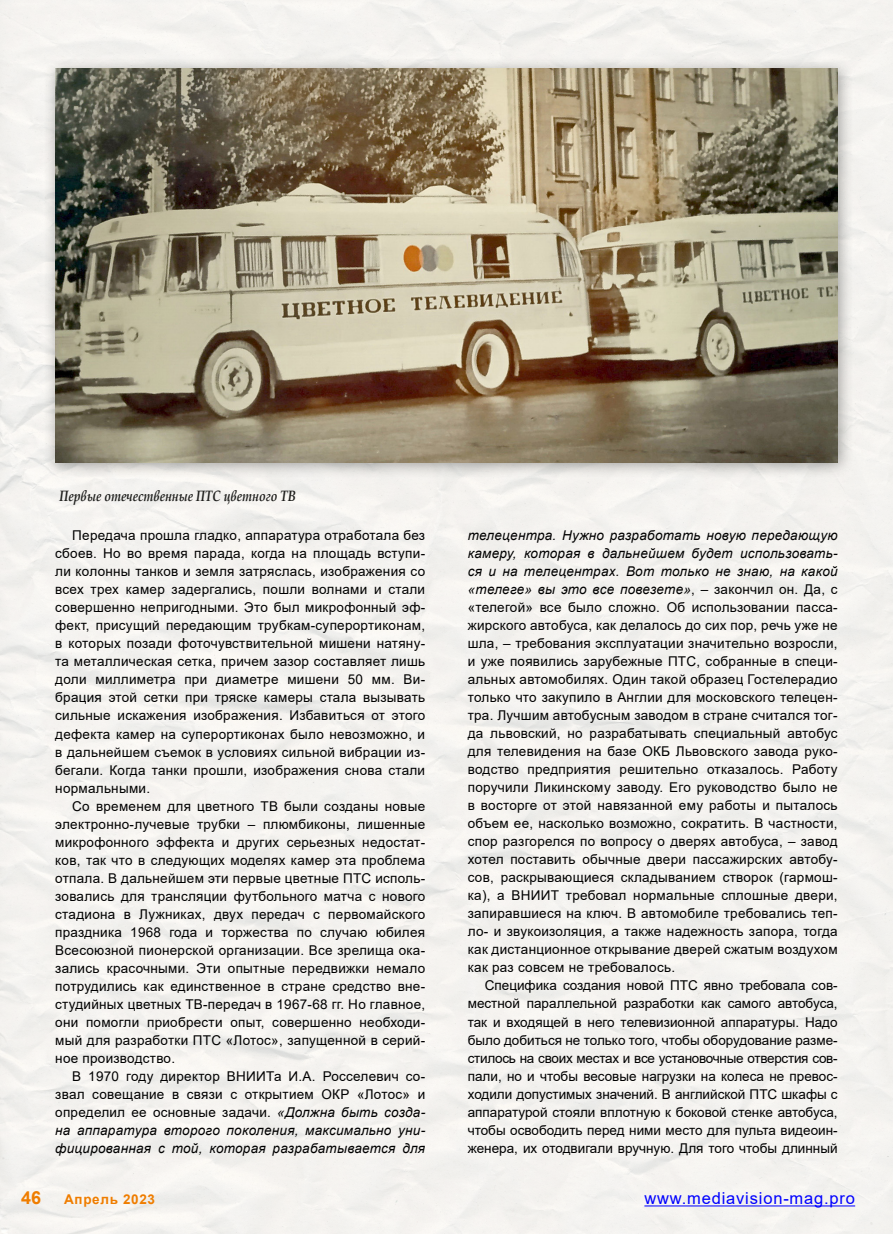
<style>
.page{position:relative;width:893px;height:1234px;background:#fff}
.page>*{position:absolute;margin:0;border:0;box-sizing:border-box;transform-origin:0 0}
.t1{font:700 18px "Arial";color:#ef7d00}
.t2{font:16.5px "Arial";letter-spacing:.05em;color:#00f}
.t3{font:italic 700 15px "Book Antiqua";color:#1d1d1b;scale:.8 1}
.t4{font:13.5px/18px "Arial";letter-spacing:.02em;color:#000;text-align:justify}
.t5{font:700 13.5px "Arial";letter-spacing:.05em;color:#ef7d00}
.s1{font-style:italic}
</style>
<div class="page">
<div style="left:43px;top:57px;width:811px;height:421px;background:#1d1d1b;opacity:.4"></div>
<img style="left:55px;top:69px;width:783px;height:393px">
<hr style="left:644px;top:1205px;width:211px;height:1px;background:#00f">
<p class="t3" style="left:60px;top:485px;width:297px">Первые отечественные ПТС цветного ТВ</p>
<p class="t4" style="left:55px;top:526px;width:371px;text-indent:17px">Передача прошла гладко, аппаратура отработала без сбоев. Но во время парада, когда на площадь вступи&shy;ли колонны танков и земля затряслась, изображения со всех трех камер задергались, пошли волнами и стали совершенно непригодными. Это был микрофонный эф&shy;фект, присущий передающим трубкам-суперортиконам, в которых позади фоточувствительной мишени натяну&shy;та металлическая сетка, причем зазор составляет лишь доли миллиметра при диаметре мишени 50 мм. Ви&shy;брация этой сетки при тряске камеры стала вызывать сильные искажения изображения. Избавиться от этого дефекта камер на суперортиконах было невозможно, и в дальнейшем съемок в условиях сильной вибрации из&shy;бегали. Когда танки прошли, изображения снова стали нормальными.</p>
<p class="t4" style="left:55px;top:796px;width:371px;text-indent:17px">Со временем для цветного ТВ были созданы новые электронно-лучевые трубки – плюмбиконы, лишенные микрофонного эффекта и других серьезных недостат&shy;ков, так что в следующих моделях камер эта проблема отпала. В дальнейшем эти первые цветные ПТС исполь&shy;зовались для трансляции футбольного матча с нового стадиона в Лужниках, двух передач с первомайского праздника 1968 года и торжества по случаю юбилея Всесоюзной пионерской организации. Все зрелища ока&shy;зались красочными. Эти опытные передвижки немало потрудились как единственное в стране средство вне&shy;студийных цветных ТВ-передач в 1967-68 гг. Но главное, они помогли приобрести опыт, совершенно необходи&shy;мый для разработки ПТС «Лотос», запущенной в серий&shy;ное производство.</p>
<p class="t4" style="left:55px;top:1066px;width:371px;text-indent:17px">В 1970 году директор ВНИИТа И.А. Росселевич со&shy;звал совещание в связи с открытием ОКР «Лотос» и определил ее основные задачи. <span class="s1">«Должна быть созда&shy;на аппаратура второго поколения, максимально уни&shy;фицированная с той, которая разрабатывается для</span></p>
<p class="t4" style="left:468px;top:526px;width:371px"><span class="s1">телецентра. Нужно разработать новую передающую камеру, которая в дальнейшем будет использовать&shy;ся и на телецентрах. Вот только не знаю, на какой «телеге» вы это все повезете»</span>, – закончил он. Да, с «телегой» все было сложно. Об использовании пасса&shy;жирского автобуса, как делалось до сих пор, речь уже не шла, – требования эксплуатации значительно возросли, и уже появились зарубежные ПТС, собранные в специ&shy;альных автомобилях. Один такой образец Гостелерадио только что закупило в Англии для московского телецен&shy;тра. Лучшим автобусным заводом в стране считался тог&shy;да львовский, но разрабатывать специальный автобус для телевидения на базе ОКБ Львовского завода руко&shy;водство предприятия решительно отказалось. Работу поручили Ликинскому заводу. Его руководство было не в восторге от этой навязанной ему работы и пыталось объем ее, насколько возможно, сократить. В частности, спор разгорелся по вопросу о дверях автобуса, – завод хотел поставить обычные двери пассажирских автобу&shy;сов, раскрывающиеся складыванием створок (гармош&shy;ка), а ВНИИТ требовал нормальные сплошные двери, запиравшиеся на ключ. В автомобиле требовались теп&shy;ло- и звукоизоляция, а также надежность запора, тогда как дистанционное открывание дверей сжатым воздухом как раз совсем не требовалось.</p>
<p class="t4" style="left:468px;top:976px;width:371px;text-indent:17px">Специфика создания новой ПТС явно требовала сов&shy;местной параллельной разработки как самого автобуса, так и входящей в него телевизионной аппаратуры. Надо было добиться не только того, чтобы оборудование разме&shy;стилось на своих местах и все установочные отверстия сов&shy;пали, но и чтобы весовые нагрузки на колеса не превос&shy;ходили допустимых значений. В английской ПТС шкафы с аппаратурой стояли вплотную к боковой стенке автобуса, чтобы освободить перед ними место для пульта видеоин&shy;женера, их отодвигали вручную. Для того чтобы длинный</p>
<h1 class="t1" style="left:21px;top:1184px;width:22px">46</h1>
<p class="t5" style="left:64px;top:1189px;width:93px">Апрель 2023</p>
<p class="t2" style="left:644px;top:1186px;width:212px">www.mediavision-mag.pro</p>
</div>
